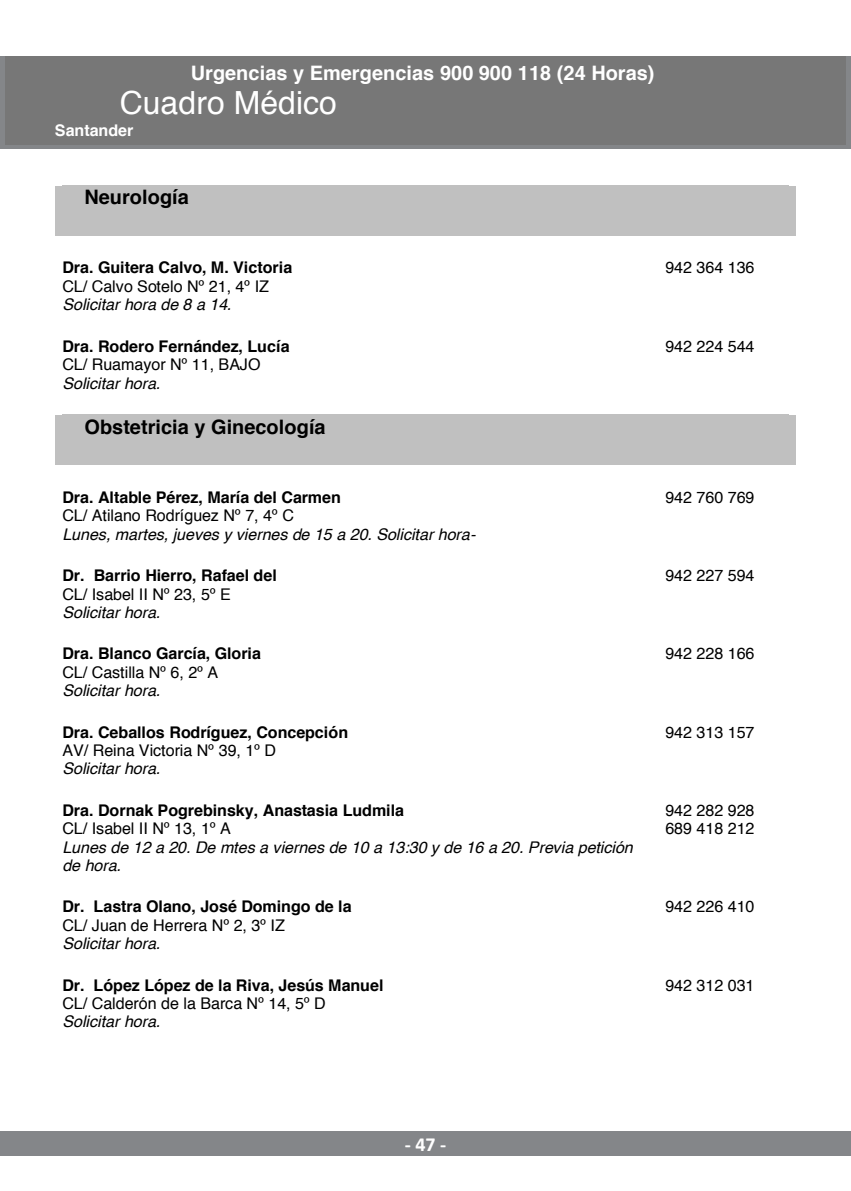
<style>
.page{position:relative;width:851px;height:1191px;background:#fff}
.page>*{position:absolute;margin:0;border:0;box-sizing:border-box;transform-origin:0 0}
.t1{font:32px "Helvetica";color:#fff}
.t2{font:700 20px "Helvetica";color:#fff}
.t3{font:700 20px "Helvetica";color:#000}
.t4{font:700 20px "Calibri";color:#fff}
.t5{font:16px/18.4px "Helvetica";letter-spacing:-.005em;color:#000}
.t6{font:700 16px "Helvetica";color:#000}
.t7{font:italic 16px/18.4px "Helvetica";letter-spacing:-.005em;color:#000}
.t8{font:700 16px "Helvetica";color:#fff}
</style>
<div class="page">
<div style="left:0;top:57px;width:850px;height:92px;background:#848689"></div>
<div style="left:0;top:1131px;width:850px;height:24px;background:#848689"></div>
<div style="left:55px;top:186px;width:740px;height:49px;background:#c0c0c0"></div>
<div style="left:55px;top:415px;width:740px;height:50px;background:#c0c0c0"></div>
<hr style="left:8px;top:57px;width:837px;height:4px;background:#777">
<div style="left:8px;top:61px;width:837px;height:23px;background:#777"></div>
<div style="left:8px;top:84px;width:837px;height:37px;background:#777"></div>
<div style="left:8px;top:121px;width:837px;height:18px;background:#777"></div>
<div style="left:8px;top:139px;width:837px;height:6px;background:#777"></div>
<p class="t2" style="left:191px;top:57px;width:465px">Urgencias y Emergencias 900 900 118 (24 Horas)</p>
<h1 class="t1" style="left:120px;top:78px;width:219px">Cuadro Médico</h1>
<p class="t8" style="left:55px;top:118px;width:80px">Santander</p>
<p class="t3" style="left:84px;top:181px;width:106px">Neurología</p>
<p class="t6" style="left:62px;top:255px;width:231px">Dra. Guitera Calvo, M. Victoria</p>
<p class="t5" style="left:62px;top:278px;width:208px">CL/ Calvo Sotelo Nº 21, 4º IZ</p>
<p class="t7" style="left:62px;top:296px;width:170px">Solicitar hora de 8 a 14.</p>
<p class="t6" style="left:62px;top:333px;width:229px">Dra. Rodero Fernández, Lucía</p>
<p class="t5" style="left:62px;top:356px;width:200px">CL/ Ruamayor Nº 11, BAJO</p>
<p class="t7" style="left:62px;top:374px;width:99px">Solicitar hora.</p>
<p class="t3" style="left:84px;top:410px;width:243px">Obstetricia y Ginecología</p>
<p class="t5" style="left:665px;top:259px;width:91px">942 364 136</p>
<p class="t5" style="left:665px;top:337px;width:91px">942 224 544</p>
<p class="t6" style="left:62px;top:484px;width:280px">Dra. Altable Pérez, María del Carmen</p>
<p class="t5" style="left:62px;top:507px;width:233px">CL/ Atilano Rodríguez Nº 7, 4º C</p>
<p class="t7" style="left:62px;top:525px;width:415px">Lunes, martes, jueves y viernes de 15 a 20. Solicitar hora-</p>
<p class="t6" style="left:62px;top:562px;width:216px">Dr. Barrio Hierro, Rafael del</p>
<p class="t5" style="left:62px;top:585px;width:170px">CL/ Isabel II Nº 23, 5º E</p>
<p class="t7" style="left:62px;top:603px;width:99px">Solicitar hora.</p>
<p class="t6" style="left:62px;top:641px;width:200px">Dra. Blanco García, Gloria</p>
<p class="t5" style="left:62px;top:663px;width:157px">CL/ Castilla Nº 6, 2º A</p>
<p class="t7" style="left:62px;top:682px;width:99px">Solicitar hora.</p>
<p class="t6" style="left:62px;top:719px;width:287px">Dra. Ceballos Rodríguez, Concepción</p>
<p class="t5" style="left:62px;top:742px;width:215px">AV/ Reina Victoria Nº 39, 1º D</p>
<p class="t7" style="left:62px;top:760px;width:99px">Solicitar hora.</p>
<p class="t6" style="left:62px;top:797px;width:343px">Dra. Dornak Pogrebinsky, Anastasia Ludmila</p>
<p class="t5" style="left:62px;top:820px;width:170px">CL/ Isabel II Nº 13, 1º A</p>
<p class="t7" style="left:62px;top:838px;width:572px">Lunes de 12 a 20. De mtes a viernes de 10 a 13:30 y de 16 a 20. Previa petición de hora.</p>
<p class="t6" style="left:62px;top:894px;width:291px">Dr. Lastra Olano, José Domingo de la</p>
<p class="t5" style="left:62px;top:916px;width:224px">CL/ Juan de Herrera Nº 2, 3º IZ</p>
<p class="t7" style="left:62px;top:935px;width:99px">Solicitar hora.</p>
<p class="t6" style="left:62px;top:972px;width:322px">Dr. López López de la Riva, Jesús Manuel</p>
<p class="t5" style="left:62px;top:995px;width:265px">CL/ Calderón de la Barca Nº 14, 5º D</p>
<p class="t7" style="left:62px;top:1013px;width:99px">Solicitar hora.</p>
<p class="t5" style="left:665px;top:489px;width:91px">942 760 769</p>
<p class="t5" style="left:665px;top:567px;width:91px">942 227 594</p>
<p class="t5" style="left:665px;top:645px;width:91px">942 228 166</p>
<p class="t5" style="left:665px;top:723px;width:91px">942 313 157</p>
<p class="t5" style="left:665px;top:801px;width:91px">942 282 928<br>689 418 212</p>
<p class="t5" style="left:665px;top:898px;width:91px">942 226 410</p>
<p class="t5" style="left:665px;top:976px;width:91px">942 312 031</p>
<p class="t4" style="left:404px;top:1132px;width:43px">- 47 -</p>
</div>
